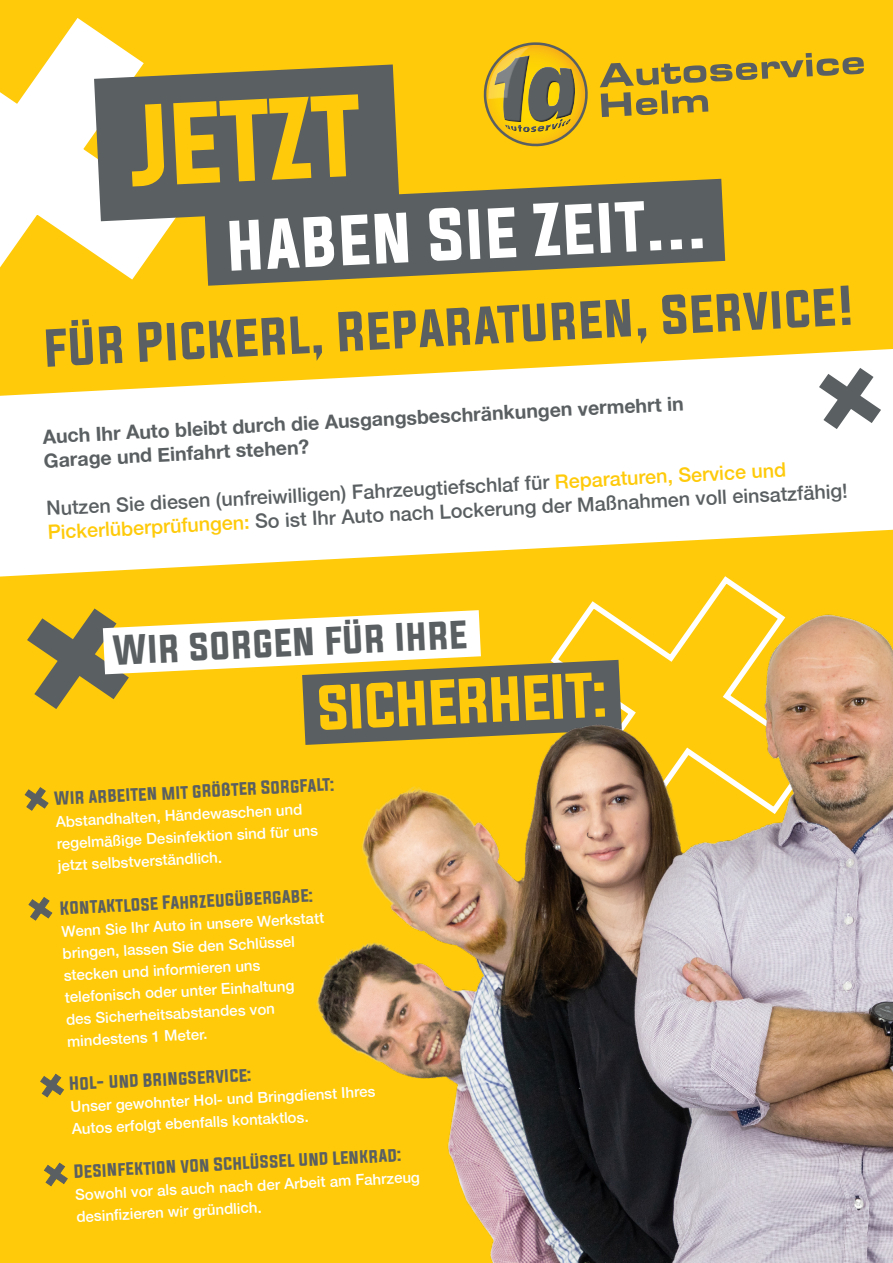
<style>
.page{position:relative;width:893px;height:1263px;background:#feca0a}
.page>*{position:absolute;margin:0;border:0;box-sizing:border-box;transform-origin:0 0}
.t1{font:98.4px "Evogria";color:#feca0a}
.t2{font:63.45px "Evogria";color:#fff}
.t3{font:54px "Evogria";color:#feca0a}
.t4{font:47.55px "Evogria";color:#5a5f61}
.t5{font:35.7px "Evogria";color:#5a5f61}
.t6{font:500 19.8px/24px "Helvetica Neue";color:#5a5f61}
.t7{font:700 19.5px/24px "Helvetica Neue";color:#5a5f61}
.t8{font:16.2px "Evogria";color:#5a5f61}
.t9{font:500 15px/21.9px "Helvetica Neue";color:#fff}
.s1{color:#feca0a}
</style>
<div class="page">
<svg style="left:0;top:18px;width:174px;height:262px"></svg>
<svg style="left:0;top:349px;width:893px;height:227px;fill:#fff"></svg>
<svg style="left:94px;top:64px;width:305px;height:157px;background:#686960"></svg>
<svg style="left:204px;top:179px;width:521px;height:107px;fill:#5a5f61"></svg>
<svg style="left:600px;top:53px;width:264px;height:64px"></svg>
<svg style="left:483px;top:42px;width:105px;height:105px"></svg>
<svg style="left:547px;top:572px;width:273px;height:28px"></svg>
<svg style="left:27px;top:608px;width:287px;height:137px"></svg>
<img style="left:314px;top:600px;width:579px;height:663px">
<svg style="left:25px;top:787px;width:24px;height:24px"></svg>
<svg style="left:28px;top:897px;width:24px;height:24px"></svg>
<svg style="left:40px;top:1074px;width:24px;height:23px"></svg>
<svg style="left:44px;top:1162px;width:24px;height:24px"></svg>
<svg style="left:819px;top:368px;width:62px;height:61px;background:#b0b2b3"></svg>
<h1 class="t1" style="left:128px;top:77px;width:231px;rotate:-3deg">JETZT</h1>
<h2 class="t2" style="left:224px;top:201px;width:483px;rotate:-3deg">haben Sie Zeit...</h2>
<h3 class="t4" style="left:42px;top:314px;width:816px;rotate:-3deg">für Pickerl, Reparaturen, Service!</h3>
<h3 class="t7" style="left:42px;top:425px;width:643px;rotate:-3deg">Auch Ihr Auto bleibt durch die Ausgangsbeschränkungen vermehrt in<br>Garage und Einfahrt stehen?</h3>
<h3 class="t6" style="left:46px;top:495px;width:802px;rotate:-3deg">Nutzen Sie diesen (unfreiwilligen) Fahrzeugtiefschlaf für <span class="s1">Reparaturen, Service und<br>Pickerlüberprüfungen:</span> So ist Ihr Auto nach Lockerung der Maßnahmen voll einsatzfähig!</h3>
<h3 class="t5" style="left:112px;top:626px;width:356px;rotate:-3deg">Wir sorgen für ihre</h3>
<h3 class="t3" style="left:316px;top:671px;width:290px;rotate:-3deg">SICHERHEIT:</h3>
<p class="t8" style="left:54px;top:787px;width:282px;rotate:-3deg">Wir arbeiten mit größter Sorgfalt:</p>
<p class="t9" style="left:55px;top:809px;width:263px;rotate:-3deg">Abstandhalten, Händewaschen und regelmäßige Desinfektion sind für uns jetzt selbstverständlich.</p>
<p class="t8" style="left:60px;top:897px;width:255px;rotate:-3deg">Kontaktlose Fahrzeugübergabe:</p>
<p class="t9" style="left:61px;top:919px;width:264px;rotate:-3deg">Wenn Sie Ihr Auto in unsere Werkstatt bringen, lassen Sie den Schlüssel stecken und informieren uns telefonisch oder unter Einhaltung<br>des Sicherheitsabstandes von mindestens 1 Meter.</p>
<p class="t8" style="left:69px;top:1072px;width:184px;rotate:-3deg">Hol- und Bringservice:</p>
<p class="t9" style="left:70px;top:1095px;width:306px;rotate:-3deg">Unser gewohnter Hol- und Bringdienst Ihres<br>Autos erfolgt ebenfalls kontaktlos.</p>
<p class="t8" style="left:73px;top:1160px;width:329px;rotate:-3deg">Desinfektion von Schlüssel und Lenkrad:</p>
<p class="t9" style="left:75px;top:1183px;width:347px;rotate:-3deg">Sowohl vor als auch nach der Arbeit am Fahrzeug desinfi zieren wir gründlich.</p>
</div>
